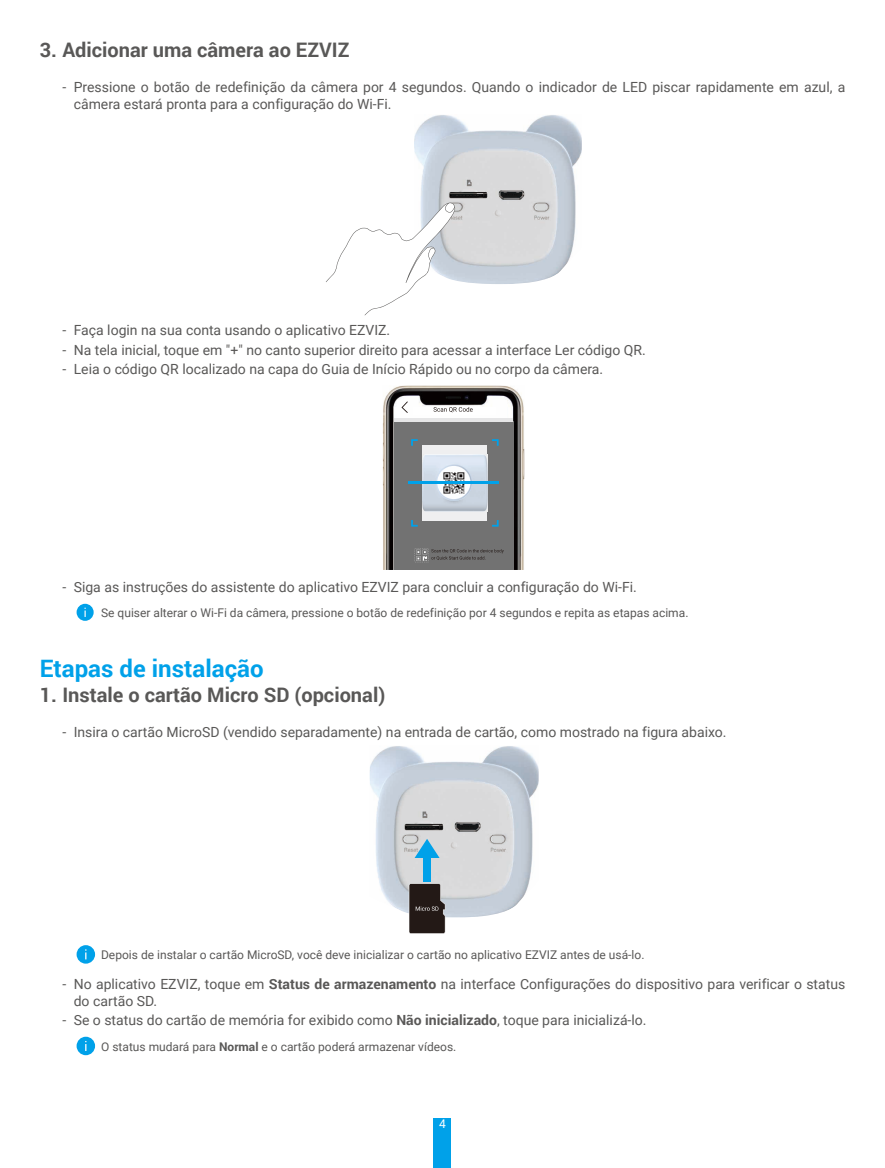
<style>
.page{position:relative;width:885px;height:1168px;background:#fff}
.page>*{position:absolute;margin:0;border:0;box-sizing:border-box;transform-origin:0 0}
.t1{font:700 24px "Roboto";color:#00a1e9}
.t2{font:700 20px "Roboto";color:#595857}
.t3{font:14px/16.8px "Roboto";color:#595857}
.t4{font:12px "Roboto";color:#595857}
.t5{font:12px "Roboto";color:#fff}
.s1{font-weight:700}
</style>
<div class="page">
<div style="left:434px;top:1118px;width:17px;height:50px;background:#00a1e9"></div>
<img style="left:414px;top:115px;width:168px;height:169px">
<svg style="left:326px;top:203px;width:129px;height:112px"></svg>
<img style="left:383px;top:386px;width:141px;height:184px">
<div style="left:394px;top:422px;width:119px;height:148px;background:#727272"></div>
<div style="left:413px;top:407px;width:83px;height:7px;background:#fff"></div>
<hr style="left:394px;top:418px;width:119px;height:3px;background:#e6e6e7">
<svg style="left:401px;top:401px;width:7px;height:12px"></svg>
<div style="left:422px;top:445px;width:65px;height:75px;background:#efeff0"></div>
<svg style="left:433px;top:407px;width:39px;height:5px"></svg>
<svg style="left:492px;top:439px;width:6px;height:7px"></svg>
<svg style="left:411px;top:439px;width:6px;height:7px"></svg>
<svg style="left:411px;top:520px;width:6px;height:7px"></svg>
<svg style="left:492px;top:520px;width:6px;height:7px"></svg>
<svg style="left:415px;top:548px;width:88px;height:13px"></svg>
<img style="left:422px;top:455px;width:65px;height:56px">
<svg style="left:437px;top:466px;width:33px;height:33px"></svg>
<img style="left:443px;top:472px;width:21px;height:21px">
<hr style="left:407px;top:482px;width:91px;height:2px;background:#00a1e9">
<div style="left:77px;top:604px;width:17px;height:17px;background:#00a1e9;border-radius:50%"></div>
<svg style="left:84px;top:608px;width:2px;height:9px"></svg>
<img style="left:369px;top:746px;width:169px;height:171px">
<div style="left:423px;top:858px;width:7px;height:23px;background:#00a1e9"></div>
<svg style="left:414px;top:839px;width:25px;height:19px"></svg>
<svg style="left:409px;top:883px;width:36px;height:51px;background:#39302d"></svg>
<div style="left:77px;top:945px;width:18px;height:19px;background:#00a1e9;border-radius:50%"></div>
<div style="left:77px;top:1037px;width:18px;height:18px;background:#00a1e9;border-radius:50%"></div>
<h2 class="t2" style="left:40px;top:36px;width:311px">3. Adicionar uma câmera ao EZVIZ</h2>
<p class="t3" style="left:74px;top:78px;width:773px;text-indent:-11px">- Pressione o botão de redefinição da câmera por 4 segundos. Quando o indicador de LED piscar rapidamente em azul, a câmera estará pronta para a configuração do Wi-Fi.</p>
<p class="t3" style="left:62px;top:321px;width:329px">- Faça login na sua conta usando o aplicativo EZVIZ.</p>
<p class="t3" style="left:62px;top:341px;width:585px">- Na tela inicial, toque em "+" no canto superior direito para acessar a interface Ler código QR.</p>
<p class="t3" style="left:62px;top:360px;width:542px">- Leia o código QR localizado na capa do Guia de Início Rápido ou no corpo da câmera.</p>
<p class="t3" style="left:62px;top:578px;width:576px">- Siga as instruções do assistente do aplicativo EZVIZ para concluir a configuração do Wi-Fi.</p>
<p class="t4" style="left:101px;top:604px;width:588px">Se quiser alterar o Wi-Fi da câmera, pressione o botão de redefinição por 4 segundos e repita as etapas acima.</p>
<h1 class="t1" style="left:40px;top:651px;width:225px">Etapas de instalação</h1>
<h2 class="t2" style="left:40px;top:681px;width:347px">1. Instale o cartão Micro SD (opcional)</h2>
<p class="t3" style="left:62px;top:723px;width:665px">- Insira o cartão MicroSD (vendido separadamente) na entrada de cartão, como mostrado na figura abaixo.</p>
<p class="t4" style="left:101px;top:946px;width:545px">Depois de instalar o cartão MicroSD, você deve inicializar o cartão no aplicativo EZVIZ antes de usá-lo.</p>
<p class="t3" style="left:74px;top:975px;width:773px;text-indent:-11px">- No aplicativo EZVIZ, toque em <span class="s1">Status de armazenamento</span> na interface Configurações do dispositivo para verificar o status do cartão SD.</p>
<p class="t3" style="left:62px;top:1011px;width:585px">- Se o status do cartão de memória for exibido como <span class="s1">Não inicializado</span>, toque para inicializá-lo.</p>
<p class="t4" style="left:101px;top:1038px;width:357px">O status mudará para <span class="s1">Normal</span> e o cartão poderá armazenar vídeos.</p>
<p class="t5" style="left:439px;top:1116px;width:8px">4</p>
</div>
